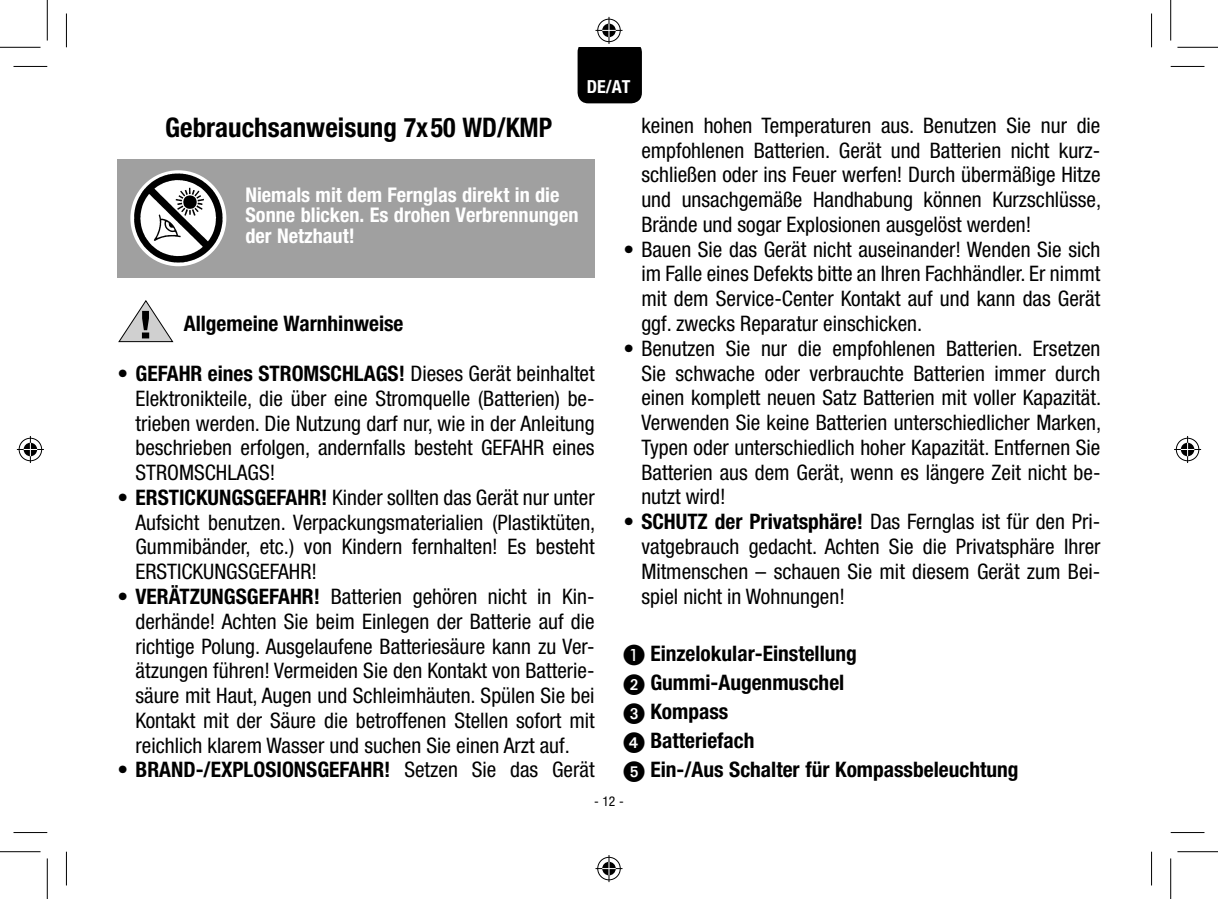
<style>
.page{position:relative;width:1218px;height:899px;background:#fff}
.page>*{position:absolute;margin:0;border:0;box-sizing:border-box;transform-origin:0 0}
.t1{font:700 condensed 27px "Helvetica Neue LT Std";color:#000}
.t2{font:condensed 21.38px/24.8px "Helvetica Neue LT Std";color:#000;text-align:justify}
.t3{font:700 condensed 21.38px/28.8px "Helvetica Neue LT Std";color:#000}
.t4{font:700 condensed 20.25px/20.2px "Helvetica Neue LT Std";color:#fff}
.t5{font:700 condensed 18px "Helvetica Neue LT Std";color:#fff}
.t6{font:condensed 13.5px "Helvetica Neue LT Std";color:#000}
.s1{font-weight:700}
.s2{font-weight:400}
.s3{font-family:"European Pi One";font-weight:400;font-stretch:normal}
</style>
<div class="page">
<div style="left:117px;top:159px;width:478px;height:118px;background:#a0a0a0"></div>
<img style="left:130px;top:170px;width:96px;height:96px;border-radius:48px">
<svg style="left:118px;top:300px;width:56px;height:43px"></svg>
<hr style="left:14px;top:66px;width:33px;height:1px;background:#000">
<hr style="left:1170px;top:66px;width:34px;height:1px;background:#000">
<hr style="left:14px;top:831px;width:33px;height:1px;background:#000">
<hr style="left:1170px;top:831px;width:34px;height:1px;background:#000">
<hr style="left:66px;top:14px;width:1px;height:33px;background:#000">
<hr style="left:66px;top:851px;width:1px;height:34px;background:#000">
<hr style="left:1150px;top:14px;width:1px;height:33px;background:#000">
<hr style="left:1150px;top:851px;width:1px;height:34px;background:#000">
<hr style="left:0;top:47px;width:40px;height:1px;background:#000">
<hr style="left:1177px;top:47px;width:40px;height:1px;background:#000">
<hr style="left:0;top:850px;width:40px;height:1px;background:#000">
<hr style="left:1177px;top:850px;width:40px;height:1px;background:#000">
<hr style="left:47px;top:0;width:1px;height:41px;background:#000">
<hr style="left:47px;top:858px;width:1px;height:40px;background:#000">
<hr style="left:1169px;top:0;width:1px;height:41px;background:#000">
<hr style="left:1169px;top:858px;width:1px;height:40px;background:#000">
<svg style="left:577px;top:17px;width:64px;height:86px"></svg>
<svg style="left:595px;top:855px;width:27px;height:26px"></svg>
<svg style="left:17px;top:436px;width:27px;height:27px"></svg>
<svg style="left:1174px;top:436px;width:26px;height:27px"></svg>
<p class="t5" style="left:586px;top:76px;width:45px">DE/AT</p>
<p class="t1" style="left:165px;top:111px;width:388px">Gebrauchsanweisung 7x50 WD/KMP</p>
<p class="t4" style="left:245px;top:184px;width:334px">Niemals mit dem Fernglas direkt in die<br>Sonne blicken. Es drohen Verbrennungen der Netzhaut!</p>
<p class="t3" style="left:184px;top:309px;width:221px">Allgemeine Warnhinweise</p>
<p class="t2" style="left:135px;top:361px;width:460px;text-indent:-18px">• <span class="s1">GEFAHR eines STROMSCHLAGS!</span> Dieses Gerät beinhaltet Elektronikteile, die über eine Stromquelle (Batterien) be&shy;trieben werden. Die Nutzung darf nur, wie in der Anleitung beschrieben erfolgen, andernfalls besteht GEFAHR eines STROMSCHLAGS!</p>
<p class="t2" style="left:135px;top:484px;width:461px;text-indent:-18px">• <span class="s1">ERSTICKUNGSGEFAHR!</span> Kinder sollten das Gerät nur unter Aufsicht benutzen. Verpackungsmaterialien (Plastiktüten, Gummibänder, etc.) von Kindern fernhalten! Es besteht ERSTICKUNGSGEFAHR!</p>
<p class="t2" style="left:135px;top:583px;width:460px;text-indent:-18px">• <span class="s1">VERÄTZUNGSGEFAHR!</span> Batterien gehören nicht in Kin&shy;derhände! Achten Sie beim Einlegen der Batterie auf die richtige Polung. Ausgelaufene Batteriesäure kann zu Ver&shy;ätzungen führen! Vermeiden Sie den Kontakt von Batterie&shy;säure mit Haut, Augen und Schleimhäuten. Spülen Sie bei Kontakt mit der Säure die betroffenen Stellen sofort mit reichlich klarem Wasser und suchen Sie einen Arzt auf.</p>
<p class="t3" style="left:117px;top:754px;width:478px"><span class="s2">•</span> BRAND-/EXPLOSIONSGEFAHR! <span class="s2">Setzen Sie das Gerät</span></p>
<p class="t2" style="left:641px;top:113px;width:461px">keinen hohen Temperaturen aus. Benutzen Sie nur die empfohlenen Batterien. Gerät und Batterien nicht kurz&shy;schließen oder ins Feuer werfen! Durch übermäßige Hitze und unsachgemäße Handhabung können Kurzschlüsse, Brände und sogar Explosionen ausgelöst werden!</p>
<p class="t2" style="left:641px;top:236px;width:460px;text-indent:-18px">• Bauen Sie das Gerät nicht auseinander! Wenden Sie sich im Falle eines Defekts bitte an Ihren Fachhändler. Er nimmt mit dem Service-Center Kontakt auf und kann das Gerät ggf. zwecks Reparatur einschicken.</p>
<p class="t2" style="left:641px;top:335px;width:461px;text-indent:-18px">• Benutzen Sie nur die empfohlenen Batterien. Ersetzen Sie schwache oder verbrauchte Batterien immer durch einen komplett neuen Satz Batterien mit voller Kapazität.<br>Verwenden Sie keine Batterien unterschiedlicher Marken, Typen oder unterschiedlich hoher Kapazität. Entfernen Sie Batterien aus dem Gerät, wenn es längere Zeit nicht be&shy;nutzt wird!</p>
<p class="t2" style="left:641px;top:509px;width:460px;text-indent:-18px">• <span class="s1">SCHUTZ der Privatsphäre!</span> Das Fernglas ist für den Pri&shy;vatgebrauch gedacht. Achten Sie die Privatsphäre Ihrer Mitmenschen – schauen Sie mit diesem Gerät zum Bei&shy;spiel nicht in Wohnungen!</p>
<p class="t3" style="left:623px;top:638px;width:396px"><span class="s3">A</span> Einzelokular-Einstellung<br><span class="s3">2</span> Gummi-Augenmuschel<br><span class="s3">3</span> Kompass<br><span class="s3">4</span> Batteriefach<br><span class="s3">5</span> Ein-/Aus Schalter für Kompassbeleuchtung</p>
<p class="t6" style="left:594px;top:793px;width:31px">- 12 -</p>
</div>
